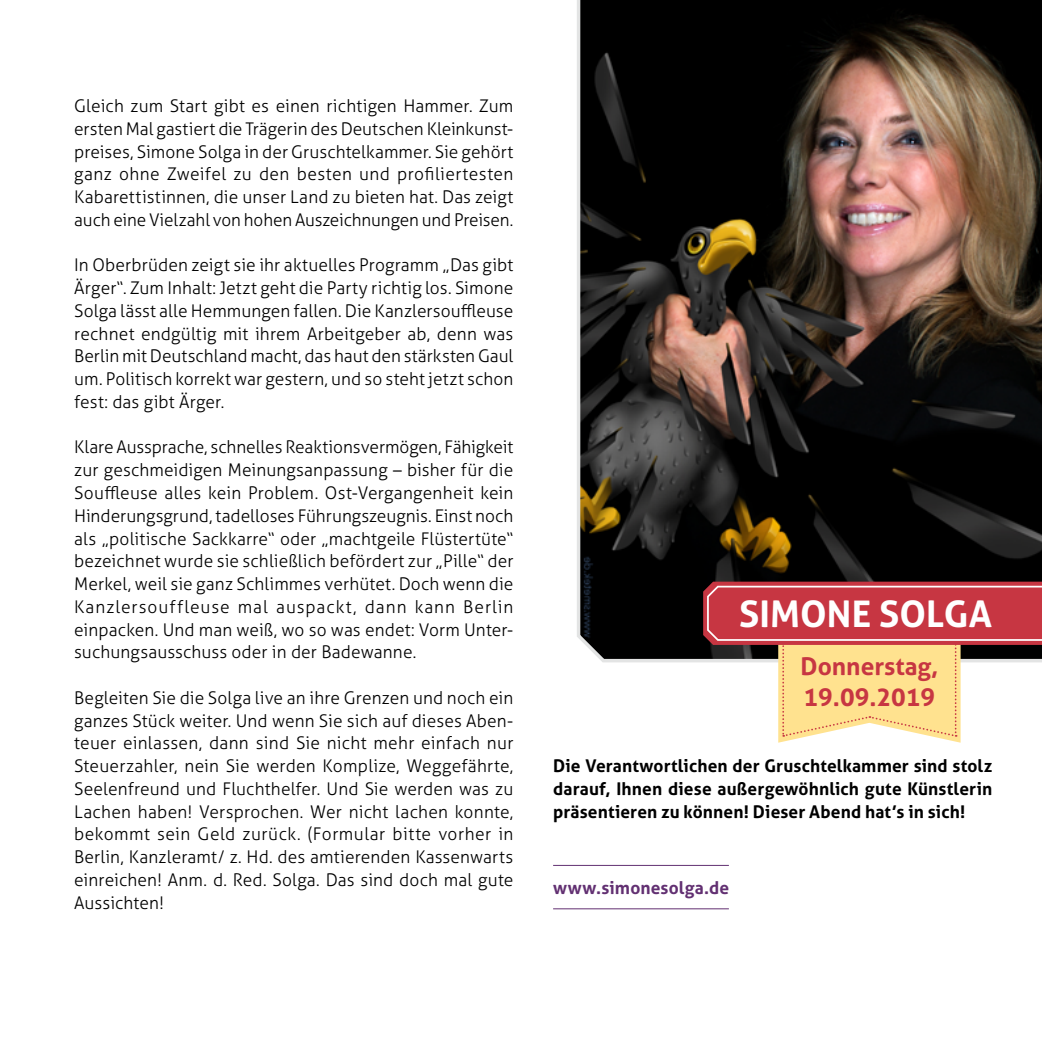
<style>
.page{position:relative;width:1042px;height:1042px;background:#fff}
.page>*{position:absolute;margin:0;border:0;box-sizing:border-box;transform-origin:0 0}
.t1{font:700 36.75px "Aller";color:#fff}
.t2{font:700 24.5px/31.5px "Aller";color:#c73642}
.t3{font:300 17.5px/22.8px "Aller";letter-spacing:.005em;color:#000;text-align:justify}
.t4{font:700 17.5px/22.8px "Aller";letter-spacing:.01em;color:#000;text-align:justify}
.t5{font:700 17.5px "Aller";letter-spacing:.01em;color:#623072}
</style>
<div class="page">
<img style="left:577px;top:0;width:465px;height:663px">
<hr style="left:553px;top:865px;width:176px;height:1px;background:#623072">
<hr style="left:553px;top:908px;width:176px;height:1px;background:#623072">
<svg style="left:703px;top:582px;width:339px;height:161px"></svg>
<p class="t3" style="left:74px;top:95px;width:441px">Gleich zum Start gibt es einen richtigen Hammer. Zum ersten Mal gastiert die Trägerin des Deutschen Kleinkunst&shy;preises, Simone Solga in der Gruschtelkammer. Sie gehört ganz ohne Zweifel zu den besten und profiliertesten Kabarettistinnen, die unser Land zu bieten hat. Das zeigt auch eine Vielzahl von hohen Auszeichnungen und Preisen.</p>
<p class="t3" style="left:74px;top:254px;width:441px">In Oberbrüden zeigt sie ihr aktuelles Programm „Das gibt Ärger“. Zum Inhalt: Jetzt geht die Party richtig los. Simone Solga lässt alle Hemmungen fallen. Die Kanzlersouffleuse rechnet endgültig mit ihrem Arbeitgeber ab, denn was Berlin mit Deutschland macht, das haut den stärksten Gaul um. Politisch korrekt war gestern, und so steht jetzt schon fest: das gibt Ärger.</p>
<p class="t3" style="left:74px;top:436px;width:441px">Klare Aussprache, schnelles Reaktionsvermögen, Fähigkeit zur geschmeidigen Meinungsanpassung – bisher für die Souffleuse alles kein Problem. Ost-Vergangenheit kein Hinderungsgrund, tadelloses Führungszeugnis. Einst noch als „politische Sackkarre“ oder „machtgeile Flüstertüte“ bezeichnet wurde sie schließlich befördert zur „Pille“ der Merkel, weil sie ganz Schlimmes verhütet. Doch wenn die Kanzlersouffleuse mal auspackt, dann kann Berlin einpacken. Und man weiß, wo so was endet: Vorm Unter&shy;suchungsausschuss oder in der Badewanne.</p>
<p class="t3" style="left:74px;top:686px;width:441px">Begleiten Sie die Solga live an ihre Grenzen und noch ein ganzes Stück weiter. Und wenn Sie sich auf dieses Aben&shy;teuer einlassen, dann sind Sie nicht mehr einfach nur Steuerzahler, nein Sie werden Komplize, Weggefährte, Seelenfreund und Fluchthelfer. Und Sie werden was zu Lachen haben! Versprochen. Wer nicht lachen konnte, bekommt sein Geld zurück. (Formular bitte vorher in Berlin, Kanzleramt/ z. Hd. des amtierenden Kassenwarts einreichen! Anm. d. Red. Solga. Das sind doch mal gute Aussichten!</p>
<h1 class="t1" style="left:739px;top:591px;width:255px">SIMONE SOLGA</h1>
<h2 class="t2" style="left:800px;top:650px;width:139px">Donnerstag,<br>19.09.2019</h2>
<p class="t4" style="left:553px;top:754px;width:441px">Die Verantwortlichen der Gruschtelkammer sind stolz darauf, Ihnen diese außergewöhnlich gute Künstlerin präsentieren zu können! Dieser Abend hat’s in sich!</p>
<p class="t5" style="left:553px;top:876px;width:178px">www.simonesolga.de</p>
</div>
